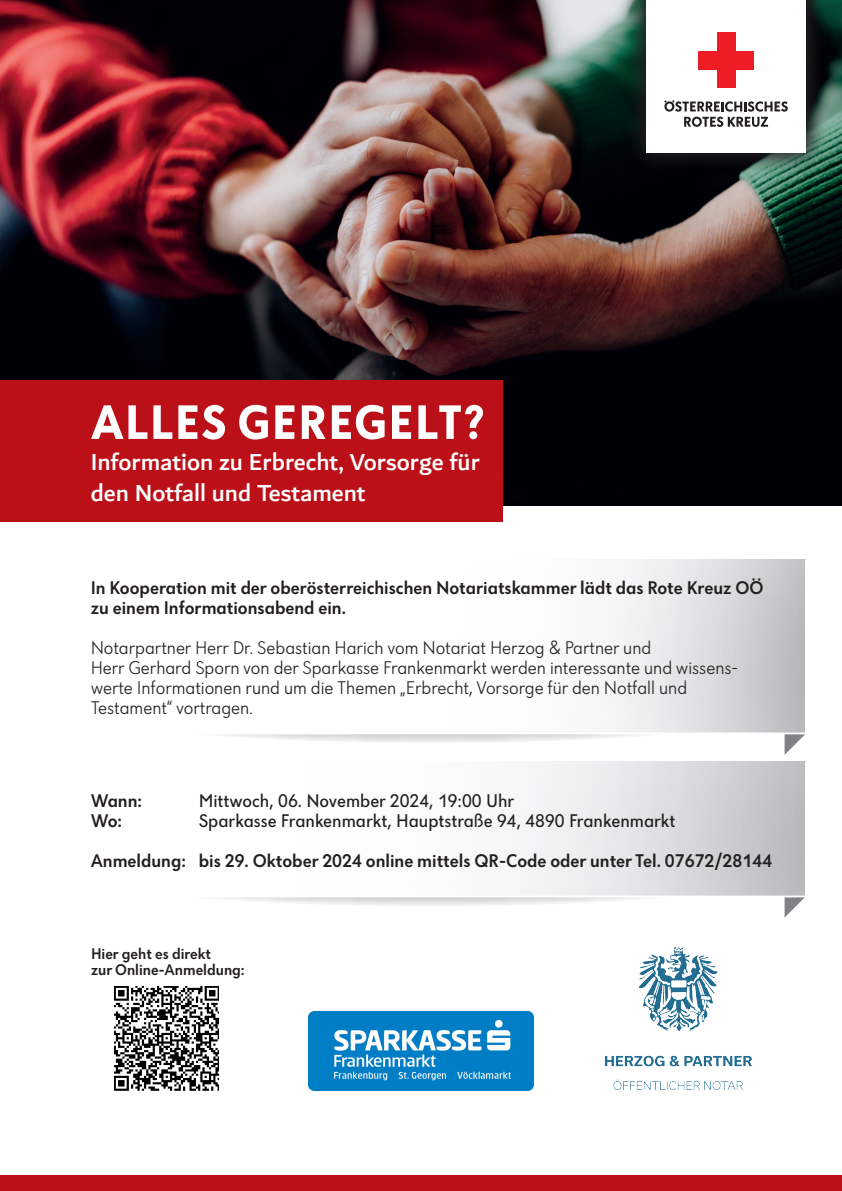
<style>
.page{position:relative;width:842px;height:1191px;background:#fff}
.page>*{position:absolute;margin:0;border:0;box-sizing:border-box;transform-origin:0 0}
.t1{font:700 50px "Dunant";letter-spacing:.035em;color:#fff}
.t2{font:500 25px/31px "Dubai";color:#fff}
.t3{font:300 19px/20px "Dunant";color:#231f20}
.t4{font:500 19px/20px "Dunant";color:#231f20}
.t5{font:19px "Dunant";color:#231f20}
.t6{font:500 16px/16px "Dunant";color:#231f20}
</style>
<div class="page">
<svg style="left:784px;top:735px;width:21px;height:20px"></svg>
<svg style="left:58px;top:666px;width:749px;height:77px;fill:#e7e8e8"></svg>
<div style="left:56px;top:558px;width:751px;height:177px;background:#fff;opacity:.5"></div>
<svg style="left:784px;top:898px;width:20px;height:19px"></svg>
<div style="left:0;top:1175px;width:842px;height:16px;background:#bb1018"></div>
<img style="left:0;top:0;width:842px;height:505px">
<svg style="left:625px;top:0;width:202px;height:173px;background:#20342f"></svg>
<div style="left:646px;top:0;width:160px;height:152px;background:#fff"></div>
<div style="left:717px;top:33px;width:18px;height:55px;background:#ee1d23"></div>
<div style="left:698px;top:51px;width:56px;height:18px;background:#ee1d23"></div>
<svg style="left:664px;top:100px;width:124px;height:27px"></svg>
<img style="left:308px;top:1011px;width:226px;height:79px">
<img style="left:605px;top:947px;width:146px;height:142px">
<div style="left:0;top:381px;width:503px;height:141px;background:#bb1018"></div>
<svg style="left:57px;top:829px;width:748px;height:77px;fill:#e7e7e8"></svg>
<div style="left:56px;top:760px;width:751px;height:138px;background:#fff;opacity:.5"></div>
<img style="left:115px;top:986px;width:104px;height:104px">
<h1 class="t1" style="left:91px;top:393px;width:395px">ALLES GEREGELT?</h1>
<h2 class="t2" style="left:91px;top:446px;width:391px">Information zu Erbrecht, Vorsorge für den Notfall und Testament</h2>
<p class="t4" style="left:91px;top:577px;width:674px">In Kooperation mit der oberösterreichischen Notariatskammer lädt das Rote Kreuz OÖ zu einem Informationsabend ein.</p>
<p class="t3" style="left:91px;top:637px;width:649px">Notarpartner Herr Dr. Sebastian Harich vom Notariat Herzog &amp; Partner und<br>Herr Gerhard Sporn von der Sparkasse Frankenmarkt werden interessante und wissens&shy;werte Informationen rund um die Themen „Erbrecht, Vorsorge für den Notfall und Testament“ vortragen.</p>
<p class="t4" style="left:91px;top:790px;width:53px">Wann:</p>
<p class="t5" style="left:199px;top:790px;width:317px">Mittwoch, 06. November 2024, 19:00 Uhr</p>
<p class="t4" style="left:91px;top:810px;width:33px">Wo:</p>
<p class="t5" style="left:199px;top:810px;width:478px">Sparkasse Frankenmarkt, Hauptstraße 94, 4890 Frankenmarkt</p>
<p class="t4" style="left:91px;top:850px;width:683px">Anmeldung: bis 29. Oktober 2024 online mittels QR-Code oder unter Tel. 07672/28144</p>
<p class="t6" style="left:91px;top:946px;width:155px">Hier geht es direkt<br>zur Online-Anmeldung:</p>
</div>
